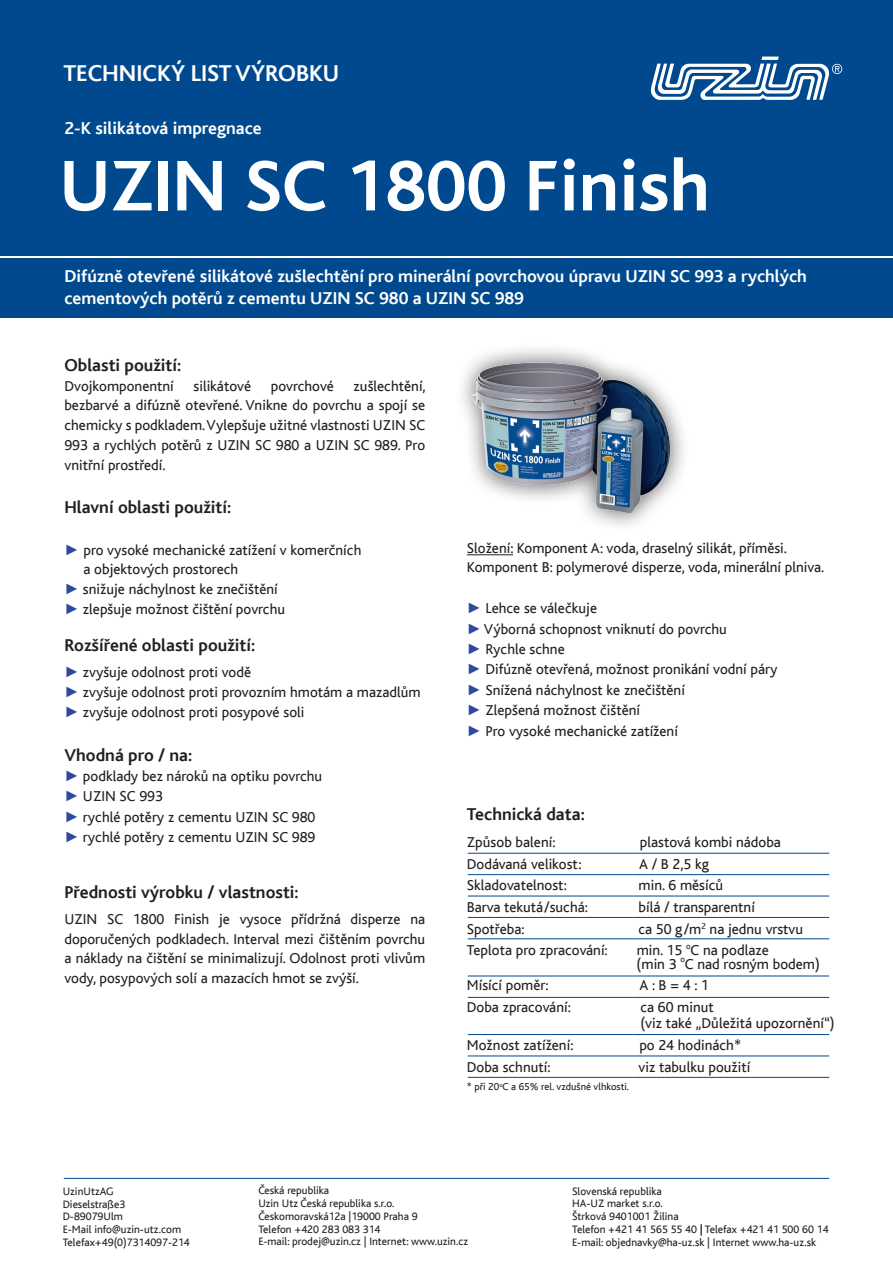
<style>
.page{position:relative;width:893px;height:1263px;background:#fff}
.page>*{position:absolute;margin:0;border:0;box-sizing:border-box;transform-origin:0 0}
.t1{font:700 75px "Bliss";color:#fff}
.t2{font:24px "Bliss CE Bold";color:#fff}
.t3{font:18px/21.6px "Bliss CE Bold";color:#fff}
.t4{font:18px "Bliss CE Bold";color:#231f20}
.t5{font:15px/20.4px "Bliss CE Regular";color:#231f20}
.t6{font:11.25px/12.8px "Bliss CE Regular";color:#231f20}
.t7{font:10.5px "Bliss CE Regular";color:#231f20}
.s1{font-family:"Arial";color:#2f4a9d}
.s2{font-family:"Bliss CE Bold"}
</style>
<div class="page">
<div style="left:0;top:0;width:893px;height:255px;background:#01498e"></div>
<div style="left:0;top:258px;width:893px;height:59px;background:#01498e"></div>
<svg style="left:651px;top:57px;width:191px;height:43px"></svg>
<hr style="left:64px;top:1178px;width:765px;height:1px;background:#01498e">
<hr style="left:468px;top:853px;width:166px;height:1px;background:#01498e">
<hr style="left:468px;top:874px;width:166px;height:1px;background:#01498e">
<hr style="left:468px;top:895px;width:166px;height:1px;background:#01498e">
<hr style="left:468px;top:917px;width:166px;height:1px;background:#01498e">
<hr style="left:468px;top:938px;width:166px;height:1px;background:#01498e">
<hr style="left:468px;top:975px;width:166px;height:1px;background:#01498e">
<hr style="left:468px;top:997px;width:166px;height:1px;background:#01498e">
<hr style="left:468px;top:1034px;width:166px;height:1px;background:#01498e">
<hr style="left:468px;top:1055px;width:166px;height:1px;background:#01498e">
<hr style="left:468px;top:1077px;width:166px;height:1px;background:#01498e">
<hr style="left:634px;top:853px;width:195px;height:1px;background:#01498e">
<hr style="left:634px;top:874px;width:195px;height:1px;background:#01498e">
<hr style="left:634px;top:895px;width:195px;height:1px;background:#01498e">
<hr style="left:634px;top:917px;width:195px;height:1px;background:#01498e">
<hr style="left:634px;top:938px;width:195px;height:1px;background:#01498e">
<hr style="left:634px;top:975px;width:195px;height:1px;background:#01498e">
<hr style="left:634px;top:997px;width:195px;height:1px;background:#01498e">
<hr style="left:634px;top:1034px;width:195px;height:1px;background:#01498e">
<hr style="left:634px;top:1055px;width:195px;height:1px;background:#01498e">
<hr style="left:634px;top:1077px;width:195px;height:1px;background:#01498e">
<div style="left:453px;top:342px;width:237px;height:191px;background:#231f20;opacity:.75"></div>
<img style="left:463px;top:342px;width:212px;height:185px">
<hr style="left:467px;top:554px;width:46px;height:1px;background:#231f20">
<h2 class="t2" style="left:63px;top:60px;width:70px">Technick</h2>
<h2 class="t2" style="left:171px;top:60px;width:153px">ý list výrobku</h2>
<p class="t3" style="left:64px;top:118px;width:199px">2-K silikátová impregnace</p>
<h1 class="t1" style="left:60px;top:147px;width:652px">UZIN SC 1800 Finish</h1>
<p class="t3" style="left:64px;top:265px;width:744px">Difúzně otevřené silikátové zušlechtění pro minerální povrchovou úpravu UZIN SC 993 a rychlých cementových potěrů z cementu UZIN SC 980 a UZIN SC 989</p>
<p class="t4" style="left:64px;top:355px;width:118px">Oblasti použití:</p>
<p class="t5" style="left:64px;top:376px;width:111px">Dvojkomponentní</p>
<p class="t5" style="left:194px;top:376px;width:59px">silikátové</p>
<p class="t5" style="left:271px;top:376px;width:65px">povrchové</p>
<p class="t5" style="left:64px;top:376px;width:363px;line-height:19.8px;text-align:justify;text-indent:289px">zušlechtění, bezbarvé a difúzně otevřené. Vnikne do povrchu a spojí se chemicky s podkladem. Vylepšuje užitné vlastnosti UZIN SC 993 a rychlých potěrů z UZIN SC 980 a UZIN SC 989. Pro vnitřní prostředí.</p>
<p class="t4" style="left:64px;top:497px;width:168px">Hlavní oblasti použití:</p>
<p class="t5" style="left:84px;top:541px;width:279px;line-height:18.6px;text-indent:-19px"><span class="s1">►</span> pro vysoké mechanické zatížení v komerčních a objektových prostorech</p>
<p class="t5" style="left:64px;top:579px;width:222px"><span class="s1">►</span> snižuje náchylnost ke znečištění <span class="s1">►</span> zlepšuje možnost čištění povrchu</p>
<p class="t4" style="left:64px;top:635px;width:192px">Rozšířené oblasti použití:</p>
<p class="t5" style="left:64px;top:662px;width:358px"><span class="s1">►</span> zvyšuje odolnost proti vodě<br><span class="s1">►</span> zvyšuje odolnost proti provozním hmotám a mazadlům <span class="s1">►</span> zvyšuje odolnost proti posypové soli</p>
<p class="t4" style="left:64px;top:745px;width:129px">Vhodná pro / na:</p>
<p class="t5" style="left:64px;top:766px;width:259px"><span class="s1">►</span> podklady bez nároků na optiku povrchu <span class="s1">►</span> UZIN SC 993<br><span class="s1">►</span> rychlé potěry z cementu UZIN SC 980 <span class="s1">►</span> rychlé potěry z cementu UZIN SC 989</p>
<p class="t4" style="left:64px;top:883px;width:236px">Přednosti výrobku / vlastnosti:</p>
<p class="t5" style="left:64px;top:909px;width:362px;line-height:19.8px;text-align:justify">UZIN SC 1800 Finish je vysoce přídržná disperze na doporučených podkladech. Interval mezi čištěním povrchu a náklady na čištění se minimalizují. Odolnost proti vlivům vody, posypových solí a mazacích hmot se zvýší.</p>
<p class="t5" style="left:467px;top:538px;width:359px;line-height:19.8px">Složení: Komponent A: voda, draselný silikát, příměsi.<br>Komponent B: polymerové disperze, voda, minerální plniva.</p>
<p class="t5" style="left:467px;top:598px;width:312px"><span class="s1">►</span> Lehce se válečkuje<br><span class="s1">►</span> Výborná schopnost vniknutí do povrchu<br><span class="s1">►</span> Rychle schne<br><span class="s1">►</span> Difúzně otevřená, možnost pronikání vodní páry <span class="s1">►</span> Snížená náchylnost ke znečištění<br><span class="s1">►</span> Zlepšená možnost čištění<br><span class="s1">►</span> Pro vysoké mechanické zatížení</p>
<p class="t4" style="left:467px;top:805px;width:119px">Technická data:</p>
<p class="t5" style="left:467px;top:832px;width:90px">Způsob balení:</p>
<p class="t5" style="left:640px;top:832px;width:143px">plastová kombi nádoba</p>
<p class="t5" style="left:467px;top:854px;width:116px">Dodávaná velikost:</p>
<p class="t5" style="left:639px;top:854px;width:71px">A / B 2,5 kg</p>
<p class="t5" style="left:467px;top:875px;width:102px">Skladovatelnost:</p>
<p class="t5" style="left:639px;top:875px;width:86px">min. 6 měsíců</p>
<p class="t5" style="left:467px;top:897px;width:123px">Barva tekutá/suchá:</p>
<p class="t5" style="left:639px;top:897px;width:118px">bílá / transparentní</p>
<p class="t5" style="left:467px;top:919px;width:59px">Spotřeba:</p>
<p class="t5" style="left:638px;top:919px;width:166px">ca 50 g/m<sup>2</sup> na jednu vrstvu</p>
<p class="t5" style="left:467px;top:940px;width:142px">Teplota pro zpracování:</p>
<p class="t5" style="left:637px;top:944px;width:185px;line-height:13.5px">min. 15 <sup>o</sup>C na podlaze<br>(min 3 <sup>o</sup>C nad rosným bodem)</p>
<p class="t5" style="left:467px;top:975px;width:83px">Mísící poměr:</p>
<p class="t5" style="left:639px;top:975px;width:71px">A : B = 4 : 1</p>
<p class="t5" style="left:467px;top:997px;width:105px">Doba zpracování:</p>
<p class="t5" style="left:640px;top:999px;width:196px;line-height:16.5px">ca 60 minut<br>(viz také „Důležitá upozornění“)</p>
<p class="t5" style="left:467px;top:1035px;width:108px">Možnost zatížení:</p>
<p class="t5" style="left:639px;top:1035px;width:103px">po 24 hodinách*</p>
<p class="t5" style="left:467px;top:1057px;width:85px">Doba schnutí:</p>
<p class="t5" style="left:638px;top:1057px;width:113px">viz tabulku použití</p>
<p class="t7" style="left:467px;top:1081px;width:164px">* při 20<sup>o</sup>C a 65% rel. vzdušné vlhkosti.</p>
<p class="t6" style="left:63px;top:1185px;width:129px">UzinUtzAG<br>Dieselstraße3<br>D-89079Ulm<br>E-Mail info@uzin-utz.com<br>Telefax+49(0)7314097-214</p>
<p class="t6" style="left:258px;top:1184px;width:211px">Česká republika<br>Uzin Utz Česká republika s.r.o.<br>Českomoravská12a |19000 Praha 9<br>Telefon +420 283 083 314<br>E-mail: prodej@uzin.cz | Internet: www.uzin.cz</p>
<p class="t6" style="left:572px;top:1185px;width:258px">Slovenská republika<br>HA-UZ market s.r.o.<br>Štrková 9401001 Žilina<br>Telefon +421 41 565 55 40 <span class="s2">|</span> Telefax +421 41 500 60 14<br>E-mail: objednavky@ha-uz.sk | Internet www.ha-uz.sk</p>
</div>
